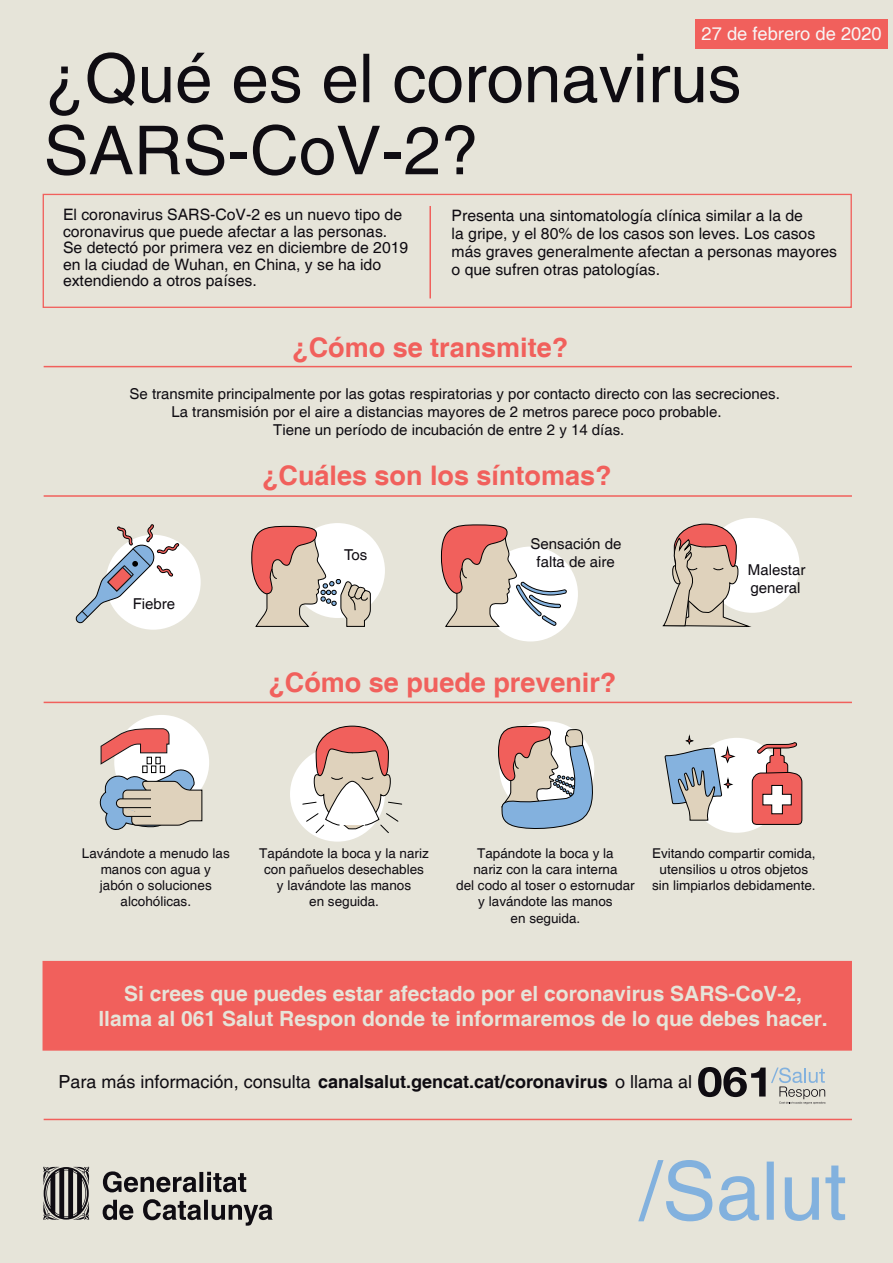
<style>
.page{position:relative;width:893px;height:1263px;background:#e6e4d9}
.page>*{position:absolute;margin:0;border:0;box-sizing:border-box;transform-origin:0 0}
.t1{font:81px "Helvetica";color:#82b1de}
.t2{font:67.5px/72px "Helvetica";color:#0f0c12}
.t3{font:700 27px "Helvetica";color:#f1605c}
.t4{font:700 21px/25.2px "Helvetica";color:#e6e4d9;text-align:center}
.t5{font:18.3px "Helvetica";color:#f7f5f5}
.t6{font:18px "Helvetica";color:#0f0c12}
.t7{font:15.75px/16.5px "Helvetica";color:#0f0c12}
.t8{font:15px/18px "Helvetica";color:#0f0c12;text-align:center}
.t9{font:13.5px/16.2px "Helvetica";color:#0f0c12;text-align:center}
.s1{font-weight:700}
</style>
<div class="page">
<div style="left:43px;top:961px;width:809px;height:90px;background:#f1605c;border:2px solid #f1605c"></div>
<div style="left:114px;top:715px;width:95px;height:95px;background:#fff;border-radius:50%"></div>
<div style="left:290px;top:747px;width:95px;height:95px;background:#fff;border-radius:50%"></div>
<div style="left:689px;top:738px;width:95px;height:95px;background:#fff;border-radius:50%"></div>
<svg style="left:103px;top:1171px;width:170px;height:55px"></svg>
<svg style="left:43px;top:1166px;width:46px;height:54px"></svg>
<div style="left:43px;top:194px;width:809px;height:114px;border:1px solid #f1605c"></div>
<hr style="left:429px;top:206px;width:2px;height:92px;background:#f1605c">
<hr style="left:44px;top:366px;width:808px;height:1px;background:#f1605c">
<hr style="left:44px;top:702px;width:808px;height:1px;background:#f1605c">
<hr style="left:44px;top:1119px;width:808px;height:1px;background:#f1605c">
<div style="left:106px;top:535px;width:95px;height:95px;background:#fff;border-radius:50%"></div>
<div style="left:290px;top:523px;width:95px;height:95px;background:#fff;border-radius:50%"></div>
<div style="left:483px;top:546px;width:95px;height:95px;background:#fff;border-radius:50%"></div>
<div style="left:705px;top:518px;width:95px;height:95px;background:#fff;border-radius:50%"></div>
<hr style="left:44px;top:495px;width:808px;height:2px;background:#f1605c">
<svg style="left:76px;top:525px;width:103px;height:98px"></svg>
<svg style="left:252px;top:526px;width:119px;height:101px"></svg>
<svg style="left:441px;top:525px;width:126px;height:102px"></svg>
<svg style="left:663px;top:524px;width:87px;height:103px"></svg>
<svg style="left:99px;top:728px;width:103px;height:102px"></svg>
<div style="left:151px;top:789px;width:26px;height:29px;background:#dfd2bc"></div>
<svg style="left:303px;top:726px;width:99px;height:107px"></svg>
<svg style="left:665px;top:736px;width:69px;height:84px"></svg>
<svg style="left:752px;top:742px;width:50px;height:82px"></svg>
<svg style="left:698px;top:1067px;width:127px;height:37px"></svg>
<div style="left:695px;top:19px;width:192px;height:30px;background:#f1605c"></div>
<svg style="left:498px;top:726px;width:97px;height:103px"></svg>
<p class="t5" style="left:702px;top:23px;width:182px">27 de febrero de 2020</p>
<h2 class="t2" style="left:44px;top:45px;width:699px">¿Qué es el coronavirus<br>SARS-CoV-2?</h2>
<p class="t7" style="left:63px;top:207px;width:347px">El coronavirus SARS-CoV-2 es un nuevo tipo de coronavirus que puede afectar a las personas.<br>Se detectó por primera vez en diciembre de 2019 en la ciudad de Wuhan, en China, y se ha ido extendiendo a otros países.</p>
<p class="t7" style="left:452px;top:207px;width:387px;line-height:18px">Presenta una sintomatología clínica similar a la de<br>la gripe, y el 80% de los casos son leves. Los casos más graves generalmente afectan a personas mayores o que sufren otras patologías.</p>
<h3 class="t3" style="left:292px;top:331px;width:278px">¿Cómo se transmite?</h3>
<p class="t8" style="left:130px;top:385px;width:652px">Se transmite principalmente por las gotas respiratorias y por contacto directo con las secreciones.</p>
<p class="t8" style="left:171px;top:403px;width:552px">La transmisión por el aire a distancias mayores de 2 metros parece poco probable.</p>
<p class="t8" style="left:273px;top:421px;width:353px">Tiene un período de incubación de entre 2 y 14 días.</p>
<p class="t8" style="left:133px;top:595px;width:44px">Fiebre</p>
<h3 class="t3" style="left:262px;top:459px;width:351px">¿Cuáles son los síntomas?</h3>
<p class="t8" style="left:344px;top:546px;width:25px">Tos</p>
<p class="t8" style="left:531px;top:535px;width:92px">Sensación de falta de aire</p>
<h3 class="t3" style="left:268px;top:666px;width:350px">¿Cómo se puede prevenir?</h3>
<p class="t8" style="left:748px;top:562px;width:59px;text-align:left">Malestar general</p>
<p class="t9" style="left:82px;top:845px;width:149px">Lavándote a menudo las manos con agua y<br>jabón o soluciones alcohólicas.</p>
<p class="t9" style="left:259px;top:845px;width:171px">Tapándote la boca y la nariz con pañuelos desechables y lavándote las manos<br>en seguida.</p>
<p class="t9" style="left:456px;top:845px;width:180px">Tapándote la boca y la<br>nariz con la cara interna<br>del codo al toser o estornudar y lavándote las manos<br>en seguida.</p>
<p class="t9" style="left:652px;top:845px;width:165px">Evitando compartir comida, utensilios u otros objetos sin limpiarlos debidamente.</p>
<h3 class="t4" style="left:98px;top:982px;width:731px">Si crees que puedes estar afectado por el coronavirus SARS-CoV-2, llama al 061 Salut Respon donde te informaremos de lo que debes hacer.</h3>
<p class="t6" style="left:59px;top:1071px;width:635px">Para más información, consulta <span class="s1">canalsalut.gencat.cat/coronavirus</span> o llama al</p>
<h1 class="t1" style="left:640px;top:1144px;width:209px">/Salut</h1>
</div>
